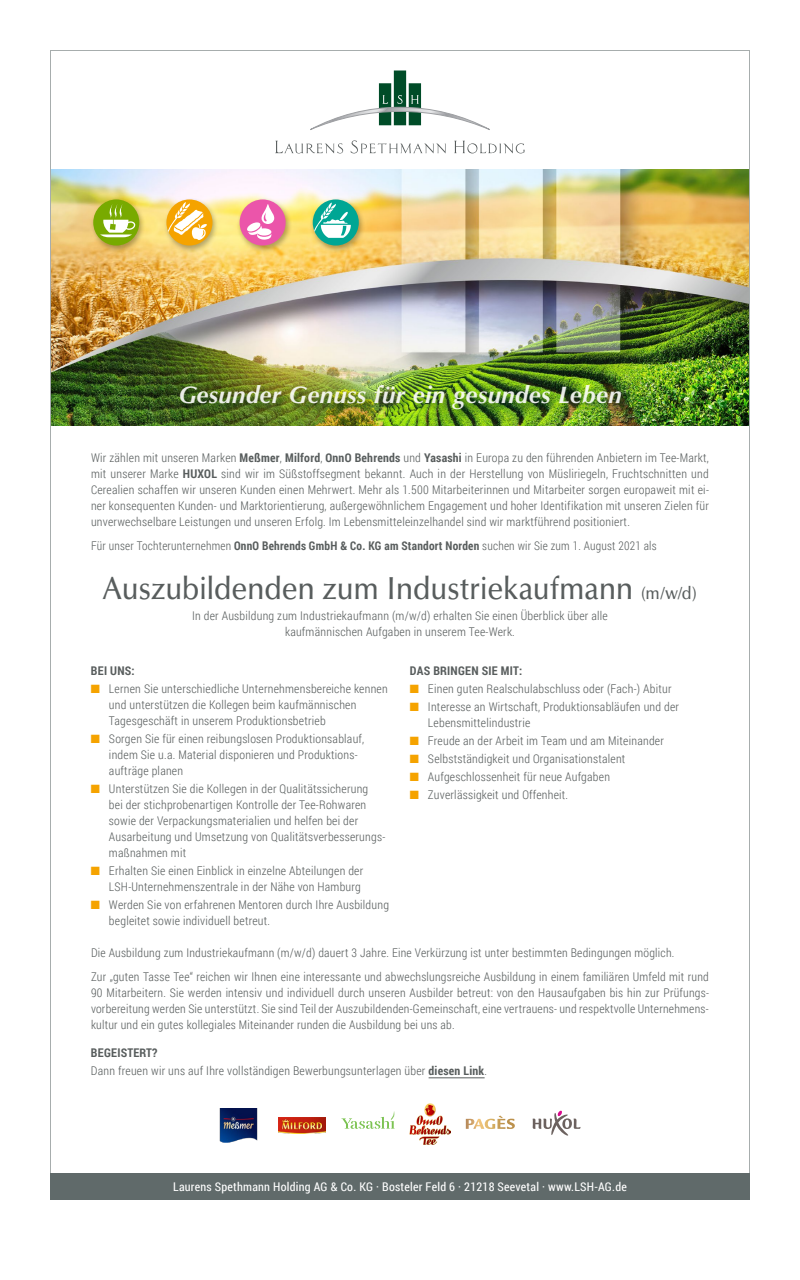
<style>
.page{position:relative;width:800px;height:1280px;background:#fff}
.page>*{position:absolute;margin:0;border:0;box-sizing:border-box;transform-origin:0 0}
.t1{font:500 32px "Optima LT Pro";letter-spacing:-.015em;color:#585d5d;scale:.9 1}
.t2{font:italic 700 24px "Optima LT Pro";letter-spacing:.015em;color:#fff}
.t3{font:300 12px/16px "Roboto Condensed";letter-spacing:.02em;color:#585d5d}
.t4{font:300 12px "Roboto Condensed";letter-spacing:.02em;color:#585d5d;scale:.96 1}
.t5{font:12px "Roboto Condensed";letter-spacing:.02em;color:#fff}
.t6{font:700 12px "Roboto Condensed";letter-spacing:.02em;color:#585d5d}
.s1{font-weight:700}
.s2{font-size:18px}
.s3{color:#f5a300}
</style>
<div class="page">
<img style="left:52px;top:169px;width:696px;height:257px">
<div style="left:163px;top:197px;width:56px;height:57px;background:#000;opacity:.3"></div>
<div style="left:166px;top:199px;width:46px;height:47px;background:#f5a300;border-radius:50%"></div>
<svg style="left:166px;top:202px;width:42px;height:38px"></svg>
<div style="left:90px;top:197px;width:56px;height:57px;background:#000;opacity:.3"></div>
<div style="left:93px;top:199px;width:46px;height:47px;background:#78aa00;border-radius:50%"></div>
<svg style="left:100px;top:204px;width:36px;height:33px"></svg>
<div style="left:236px;top:197px;width:56px;height:57px;background:#000;opacity:.3"></div>
<div style="left:240px;top:199px;width:46px;height:47px;background:#eb55aa;border-radius:50%"></div>
<svg style="left:246px;top:204px;width:28px;height:36px"></svg>
<div style="left:309px;top:197px;width:57px;height:57px;background:#000;opacity:.3"></div>
<div style="left:313px;top:199px;width:46px;height:47px;background:#00a694;border-radius:50%"></div>
<svg style="left:313px;top:203px;width:38px;height:37px"></svg>
<svg style="left:275px;top:140px;width:250px;height:13px"></svg>
<svg style="left:310px;top:70px;width:180px;height:60px"></svg>
<div style="left:178px;top:384px;width:453px;height:36px;background:#003213;opacity:.55"></div>
<hr style="left:429px;top:1077px;width:56px;height:1px;background:#585d5d">
<img style="left:278px;top:1117px;width:48px;height:16px">
<img style="left:220px;top:1109px;width:38px;height:34px">
<img style="left:410px;top:1103px;width:40px;height:42px">
<svg style="left:466px;top:1116px;width:49px;height:13px"></svg>
<svg style="left:533px;top:1111px;width:47px;height:25px"></svg>
<svg style="left:341px;top:1111px;width:54px;height:18px"></svg>
<div style="left:50px;top:1174px;width:700px;height:26px;background:#606a6a"></div>
<h2 class="t2" style="left:178px;top:380px;width:445px">Gesunder Genuss für ein gesundes Leben</h2>
<p class="t3" style="left:91px;top:449px;width:619px;text-align:justify">Wir zählen mit unseren Marken <span class="s1">Meßmer</span>, <span class="s1">Milford</span>, <span class="s1">OnnO Behrends</span> und <span class="s1">Yasashi</span> in Europa zu den führenden Anbietern im Tee-Markt, mit unserer Marke <span class="s1">HUXOL</span> sind wir im Süßstoffsegment bekannt. Auch in der Herstellung von Müsliriegeln, Fruchtschnitten und Cerealien schaffen wir unseren Kunden einen Mehrwert. Mehr als 1.500 Mitarbeiterinnen und Mitarbeiter sorgen europaweit mit ei&shy;ner konsequenten Kunden- und Marktorientierung, außergewöhnlichem Engagement und hoher Identifikation mit unseren Zielen für unverwechselbare Leistungen und unseren Erfolg. Im Lebensmitteleinzelhandel sind wir marktführend positioniert.</p>
<p class="t4" style="left:91px;top:537px;width:591px">Für unser Tochterunternehmen <span class="s1">OnnO Behrends GmbH &amp; Co. KG am Standort Norden</span> suchen wir Sie zum 1. August 2021 als</p>
<h1 class="t1" style="left:103px;top:568px;width:662px">Auszubildenden zum Industriekaufmann <span class="s2">(m/w/d)</span></h1>
<p class="t3" style="left:192px;top:608px;width:417px;text-align:center">In der Ausbildung zum Industriekaufmann (m/w/d) erhalten Sie einen Überblick über alle kaufmännischen Aufgaben in unserem Tee-Werk.</p>
<p class="t6" style="left:91px;top:662px;width:45px">BEI UNS:</p>
<p class="t3" style="left:109px;top:680px;width:280px;text-indent:-18px"><span class="s3">■</span> Lernen Sie unterschiedliche Unternehmensbereiche kennen und unterstützen die Kollegen beim kaufmännischen<br>Tagesgeschäft in unserem Produktionsbetrieb</p>
<p class="t3" style="left:109px;top:730px;width:257px;text-indent:-18px"><span class="s3">■</span> Sorgen Sie für einen reibungslosen Produktionsablauf, indem Sie u.a. Material disponieren und Produktions&shy;aufträge planen</p>
<p class="t3" style="left:109px;top:780px;width:278px;text-indent:-18px"><span class="s3">■</span> Unterstützen Sie die Kollegen in der Qualitätssicherung<br>bei der stichprobenartigen Kontrolle der Tee-Rohwaren sowie der Verpackungsmaterialien und helfen bei der Ausarbeitung und Umsetzung von Qualitätsverbesserungs&shy;maßnahmen mit</p>
<p class="t3" style="left:91px;top:862px;width:274px;text-align:right"><span class="s3">■</span> Erhalten Sie einen Einblick in einzelne Abteilungen der<br>LSH-Unternehmenszentrale in der Nähe von Hamburg</p>
<p class="t3" style="left:109px;top:896px;width:282px;text-indent:-18px"><span class="s3">■</span> Werden Sie von erfahrenen Mentoren durch Ihre Ausbildung begleitet sowie individuell betreut.</p>
<p class="t6" style="left:410px;top:662px;width:114px">DAS BRINGEN SIE MIT:</p>
<p class="t3" style="left:410px;top:680px;width:263px"><span class="s3">■</span> Einen guten Realschulabschluss oder (Fach-) Abitur</p>
<p class="t3" style="left:428px;top:698px;width:253px;text-indent:-18px"><span class="s3">■</span> Interesse an Wirtschaft, Produktionsabläufen und der<br>Lebensmittelindustrie</p>
<p class="t3" style="left:410px;top:732px;width:255px"><span class="s3">■</span> Freude an der Arbeit im Team und am Miteinander</p>
<p class="t3" style="left:410px;top:750px;width:217px"><span class="s3">■</span> Selbstständigkeit und Organisationstalent</p>
<p class="t3" style="left:410px;top:768px;width:202px"><span class="s3">■</span> Aufgeschlossenheit für neue Aufgaben</p>
<p class="t3" style="left:410px;top:786px;width:160px"><span class="s3">■</span> Zuverlässigkeit und Offenheit.</p>
<p class="t3" style="left:91px;top:940px;width:619px;line-height:24px">Die Ausbildung zum Industriekaufmann (m/w/d) dauert 3 Jahre. Eine Verkürzung ist unter bestimmten Bedingungen möglich.<br>Zur „guten Tasse Tee“ reichen wir Ihnen eine interessante und abwechslungsreiche Ausbildung in einem familiären Umfeld mit rund</p>
<p class="t3" style="left:91px;top:984px;width:619px;text-align:justify">90 Mitarbeitern. Sie werden intensiv und individuell durch unseren Ausbilder betreut: von den Hausaufgaben bis hin zur Prüfungs&shy;vorbereitung werden Sie unterstützt. Sie sind Teil der Auszubildenden-Gemeinschaft, eine vertrauens- und respektvolle Unternehmens&shy;kultur und ein gutes kollegiales Miteinander runden die Ausbildung bei uns ab.</p>
<p class="t3" style="left:91px;top:1043px;width:398px;line-height:18px"><span class="s1">BEGEISTERT?<br></span>Dann freuen wir uns auf Ihre vollständigen Bewerbungsunterlagen über <span class="s1">diesen Link</span>.</p>
<p class="t5" style="left:173px;top:1179px;width:455px">Laurens Spethmann Holding AG &amp; Co. KG · Bosteler Feld 6 · 21218 Seevetal · www.LSH-AG.de</p>
</div>
